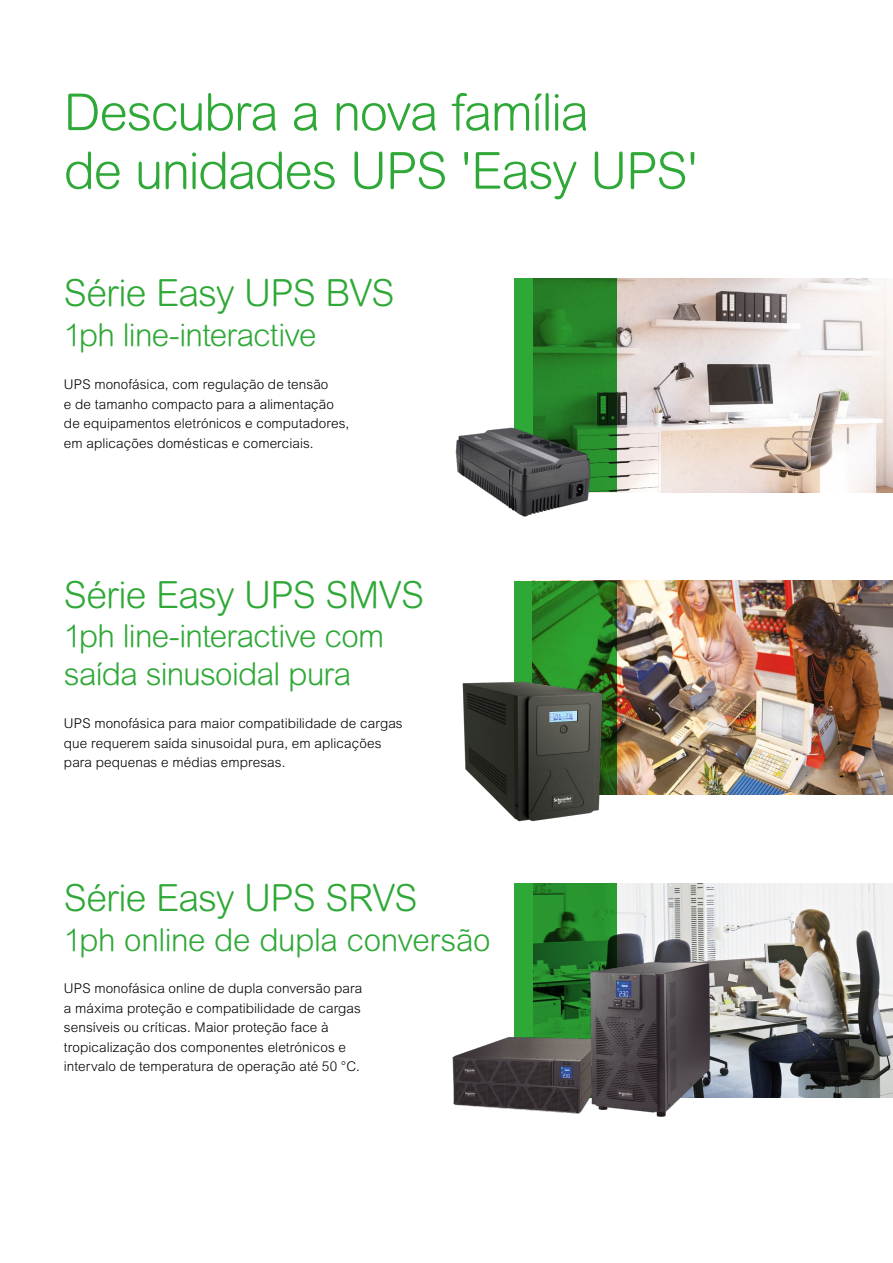
<style>
.page{position:relative;width:893px;height:1263px;background:#fff}
.page>*{position:absolute;margin:0;border:0;box-sizing:border-box;transform-origin:0 0}
.t1{font:300 51px/58.5px "Arial Rounded MT Pro";letter-spacing:-.03em;color:#2ea836}
.t2{font:300 37.5px "Arial Rounded MT Pro";letter-spacing:-.02em;color:#2ea836}
.t3{font:300 31.5px/37.8px "Arial Rounded MT Pro";letter-spacing:-.02em;color:#2ea836}
.t4{font:300 13.5px/19.5px "Arial MT Std";letter-spacing:.005em;color:#000}
</style>
<div class="page">
<img style="left:617px;top:581px;width:276px;height:214px">
<img style="left:617px;top:883px;width:276px;height:214px">
<img style="left:617px;top:279px;width:276px;height:213px">
<svg style="left:515px;top:883px;width:102px;height:148px;background:#23842a"></svg>
<svg style="left:515px;top:279px;width:102px;height:213px;background:#268429"></svg>
<svg style="left:515px;top:581px;width:102px;height:95px;background:#298d28"></svg>
<img style="left:452px;top:1031px;width:127px;height:83px">
<img style="left:462px;top:676px;width:186px;height:146px">
<img style="left:579px;top:952px;width:140px;height:165px">
<img style="left:455px;top:420px;width:144px;height:97px">
<h1 class="t1" style="left:64px;top:85px;width:636px">Descubra a nova família<br>de unidades UPS 'Easy UPS'</h1>
<h2 class="t2" style="left:64px;top:271px;width:332px">Série Easy UPS BVS</h2>
<h3 class="t3" style="left:64px;top:317px;width:254px">1ph line-interactive</h3>
<p class="t4" style="left:64px;top:375px;width:287px">UPS monofásica, com regulação de tensão<br>e de tamanho compacto para a alimentação de equipamentos eletrónicos e computadores, em aplicações domésticas e comerciais.</p>
<h2 class="t2" style="left:64px;top:573px;width:362px">Série Easy UPS SMVS</h2>
<h3 class="t3" style="left:64px;top:619px;width:322px">1ph line-interactive com saída sinusoidal pura</h3>
<p class="t4" style="left:64px;top:714px;width:340px">UPS monofásica para maior compatibilidade de cargas que requerem saída sinusoidal pura, em aplicações para pequenas e médias empresas.</p>
<h2 class="t2" style="left:64px;top:876px;width:355px">Série Easy UPS SRVS</h2>
<h3 class="t3" style="left:64px;top:922px;width:428px">1ph online de dupla conversão</h3>
<p class="t4" style="left:64px;top:979px;width:300px">UPS monofásica online de dupla conversão para a máxima proteção e compatibilidade de cargas sensíveis ou críticas. Maior proteção face à tropicalização dos componentes eletrónicos e intervalo de temperatura de operação até 50 °C.</p>
</div>
